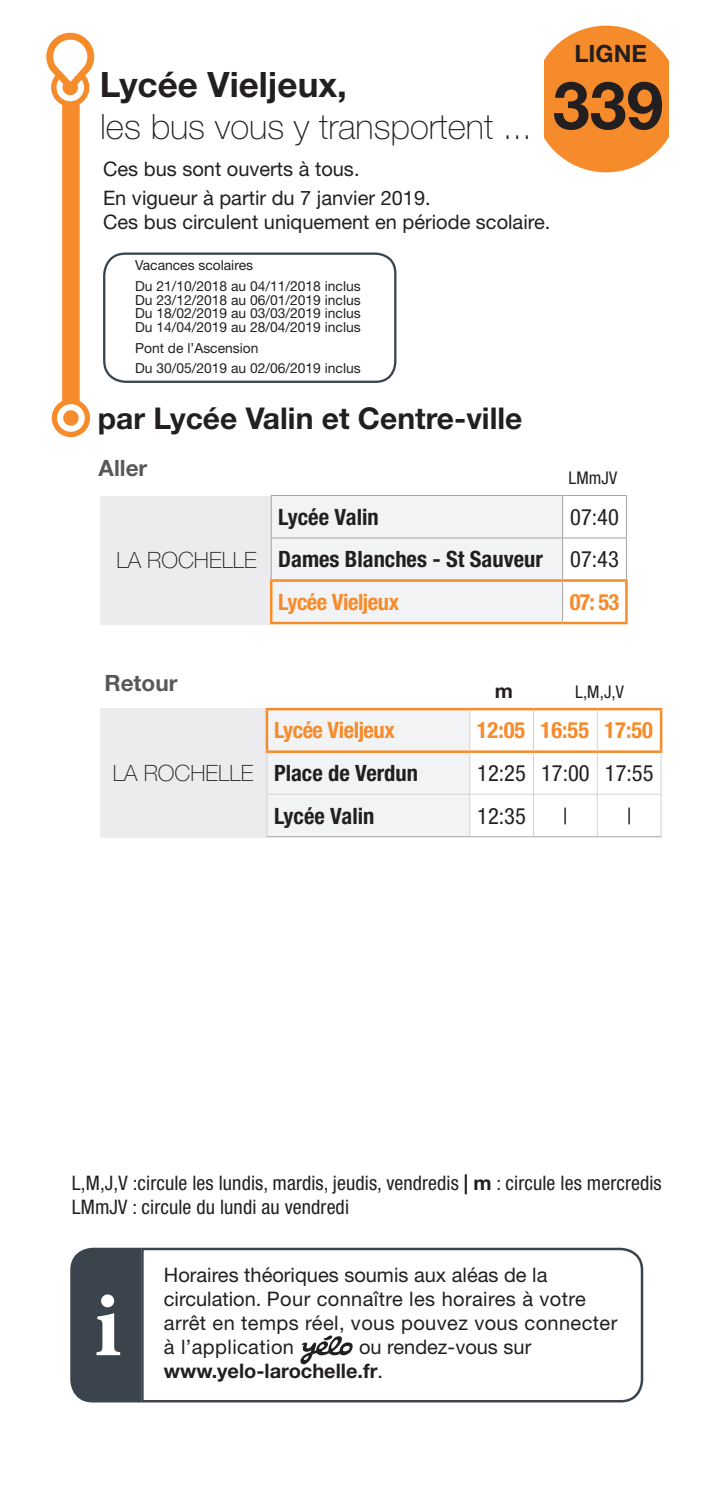
<style>
.page{position:relative;width:709px;height:1489px;background:#fff}
.page>*{position:absolute;margin:0;border:0;box-sizing:border-box;transform-origin:0 0}
.t1{font:700 92.5px "Minion Pro";color:#fff}
.t2{font:700 66.25px "Helvetica Neue LT Std";color:#231f20}
.terminus_thermomètre{font:100 35px "Helvetica Neue LT Std";color:#231f20}
.terminus_thermomètre-2{font:700 35px "Helvetica Neue LT Std";color:#231f20}
.terminus_thermomètre-3{font:700 30px "Helvetica Neue LT Std";color:#231f20}
.t3{font:700 23.75px "Helvetica Neue LT Std";color:#231f20}
.ARRET_TEXTE_TABLEAU{font:700 condensed 22.5px "Helvetica Neue LT Std";color:#231f20}
.ARRET_TEXTE_TABLEAU-2{font:700 condensed 22.5px "Helvetica Neue LT Std";letter-spacing:-.02em;color:#f68b2b}
.TEXTE_TABLEAU{font:condensed 22.5px "Helvetica Neue LT Std";color:#231f20}
.ARRET_TEXTE_TABLEAU-3{font:100 22.5px "Helvetica Neue LT Std";color:#231f20}
.terminus_thermomètre-4{font:700 22.5px "Helvetica Neue LT Std";color:#57585a}
.terminus_thermomètre-5{font:20px/24px "Helvetica Neue LT Std";letter-spacing:.02em;color:#231f20}
.terminus_thermomètre-6{font:condensed 20px "Helvetica Neue LT Std";letter-spacing:.005em;color:#231f20}
.terminus_thermomètre-7{font:20px/24px "Helvetica Neue LT Std";color:#231f20}
.terminus_thermomètre-8{font:700 20px/24px "Helvetica Neue LT Std";color:#231f20}
.terminus_thermomètre-9{font:condensed 17.5px "Helvetica Neue LT Std";letter-spacing:.005em;color:#231f20}
.t4{font:13.75px/13.8px "Helvetica Neue LT Std";color:#231f20;text-align:justify}
.s1{font-weight:700;font-stretch:normal}
.s2{font-weight:400}
</style>
<div class="page">
<svg style="left:544px;top:26px;width:124px;height:146px;background:#f79a47"></svg>
<div style="left:62px;top:89px;width:18px;height:318px;background:#f68b2b"></div>
<svg style="left:54px;top:71px;width:33px;height:33px"></svg>
<div style="left:51px;top:68px;width:38px;height:39px;border:5px solid #f68b2b;border-radius:50%"></div>
<svg style="left:54px;top:401px;width:33px;height:33px"></svg>
<div style="left:52px;top:399px;width:38px;height:38px;border:5px solid #f68b2b;border-radius:50%"></div>
<div style="left:64px;top:411px;width:13px;height:13px;background:#f68b2b;border-radius:50%"></div>
<div style="left:63px;top:410px;width:16px;height:15px;border:2px solid #f68b2b;border-radius:50%"></div>
<svg style="left:46px;top:32px;width:49px;height:64px"></svg>
<div style="left:100px;top:496px;width:173px;height:128px;background:#ececee"></div>
<svg style="left:272px;top:496px;width:354px;height:125px"></svg>
<hr style="left:271px;top:495px;width:291px;height:1px;background:#a7a2a0">
<hr style="left:271px;top:495px;width:1px;height:42px;background:#a7a2a0">
<hr style="left:562px;top:495px;width:64px;height:1px;background:#a7a2a0">
<hr style="left:562px;top:495px;width:1px;height:42px;background:#a7a2a0">
<hr style="left:626px;top:495px;width:1px;height:42px;background:#a7a2a0">
<hr style="left:562px;top:581px;width:1px;height:40px;background:#a7a2a0">
<hr style="left:271px;top:537px;width:291px;height:1px;background:#a7a2a0">
<hr style="left:271px;top:538px;width:1px;height:41px;background:#a7a2a0">
<hr style="left:562px;top:537px;width:64px;height:1px;background:#a7a2a0">
<hr style="left:562px;top:538px;width:1px;height:41px;background:#a7a2a0">
<hr style="left:626px;top:538px;width:1px;height:41px;background:#a7a2a0">
<hr style="left:270px;top:579px;width:292px;height:2px;background:#f68b2b">
<hr style="left:270px;top:581px;width:2px;height:40px;background:#f68b2b">
<hr style="left:562px;top:579px;width:65px;height:2px;background:#f68b2b">
<hr style="left:625px;top:581px;width:2px;height:40px;background:#f68b2b">
<hr style="left:270px;top:621px;width:292px;height:3px;background:#f68b2b">
<hr style="left:562px;top:621px;width:65px;height:3px;background:#f68b2b">
<div style="left:100px;top:708px;width:166px;height:129px;background:#ececee"></div>
<svg style="left:267px;top:710px;width:393px;height:126px"></svg>
<hr style="left:266px;top:753px;width:1px;height:40px;background:#d1d2d4">
<hr style="left:469px;top:753px;width:1px;height:40px;background:#d1d2d4">
<hr style="left:533px;top:753px;width:1px;height:40px;background:#d1d2d4">
<hr style="left:597px;top:753px;width:1px;height:40px;background:#d1d2d4">
<hr style="left:660px;top:753px;width:1px;height:40px;background:#d1d2d4">
<hr style="left:266px;top:793px;width:203px;height:1px;background:#d1d2d4">
<hr style="left:266px;top:794px;width:1px;height:42px;background:#d1d2d4">
<hr style="left:469px;top:793px;width:64px;height:1px;background:#d1d2d4">
<hr style="left:469px;top:794px;width:1px;height:42px;background:#d1d2d4">
<hr style="left:533px;top:793px;width:64px;height:1px;background:#d1d2d4">
<hr style="left:533px;top:794px;width:1px;height:42px;background:#d1d2d4">
<hr style="left:597px;top:793px;width:64px;height:1px;background:#d1d2d4">
<hr style="left:597px;top:794px;width:1px;height:42px;background:#d1d2d4">
<hr style="left:660px;top:794px;width:1px;height:42px;background:#d1d2d4">
<hr style="left:266px;top:708px;width:203px;height:2px;background:#f68b2b">
<hr style="left:266px;top:710px;width:2px;height:40px;background:#f68b2b">
<hr style="left:469px;top:708px;width:64px;height:2px;background:#f68b2b">
<hr style="left:533px;top:708px;width:64px;height:2px;background:#f68b2b">
<hr style="left:597px;top:708px;width:65px;height:2px;background:#f68b2b">
<hr style="left:660px;top:710px;width:2px;height:40px;background:#f68b2b">
<hr style="left:266px;top:750px;width:203px;height:3px;background:#f68b2b">
<hr style="left:469px;top:750px;width:64px;height:3px;background:#f68b2b">
<hr style="left:533px;top:750px;width:64px;height:3px;background:#f68b2b">
<hr style="left:597px;top:750px;width:65px;height:3px;background:#f68b2b">
<hr style="left:469px;top:710px;width:1px;height:40px;background:#d1d2d4">
<hr style="left:533px;top:710px;width:1px;height:40px;background:#d1d2d4">
<hr style="left:597px;top:710px;width:1px;height:40px;background:#d1d2d4">
<hr style="left:266px;top:836px;width:203px;height:1px;background:#a7a2a0">
<hr style="left:469px;top:836px;width:64px;height:1px;background:#a7a2a0">
<hr style="left:533px;top:836px;width:64px;height:1px;background:#a7a2a0">
<hr style="left:597px;top:836px;width:64px;height:1px;background:#a7a2a0">
<div style="left:70px;top:1247px;width:70px;height:156px;background:#3b444d"></div>
<svg style="left:140px;top:1247px;width:504px;height:156px"></svg>
<svg style="left:299px;top:1335px;width:54px;height:29px"></svg>
<div style="left:103px;top:252px;width:293px;height:131px;border:2px solid #3b444d;border-radius:20px"></div>
<p class="terminus_thermomètre-2" style="left:100px;top:63px;width:248px">Lycée Vieljeux,</p>
<p class="terminus_thermomètre" style="left:100px;top:106px;width:433px">les bus vous y transportent ...</p>
<p class="t3" style="left:574px;top:39px;width:74px">LIGNE</p>
<p class="t2" style="left:553px;top:64px;width:112px">339</p>
<p class="terminus_thermomètre-7" style="left:103px;top:157px;width:258px">Ces bus sont ouverts à tous.</p>
<p class="terminus_thermomètre-7" style="left:103px;top:185px;width:449px">En vigueur à partir du 7 janvier 2019.<br>Ces bus circulent uniquement en période scolaire.</p>
<p class="t4" style="left:135px;top:258px;width:119px">Vacances scolaires</p>
<p class="t4" style="left:135px;top:279px;width:227px">Du 21/10/2018 au 04/11/2018 inclus Du 23/12/2018 au 06/01/2019 inclus Du 18/02/2019 au 03/03/2019 inclus Du 14/04/2019 au 28/04/2019 inclus</p>
<p class="t4" style="left:135px;top:341px;width:125px">Pont de l’Ascension</p>
<p class="t4" style="left:135px;top:361px;width:227px">Du 30/05/2019 au 02/06/2019 inclus</p>
<p class="terminus_thermomètre-3" style="left:98px;top:399px;width:426px">par Lycée Valin et Centre-ville</p>
<p class="terminus_thermomètre-4" style="left:99px;top:454px;width:50px">Aller</p>
<p class="terminus_thermomètre-9" style="left:568px;top:468px;width:50px">LMmJV</p>
<p class="ARRET_TEXTE_TABLEAU-3" style="left:116px;top:547px;width:142px">LA ROCHELLE</p>
<p class="ARRET_TEXTE_TABLEAU" style="left:278px;top:503px;width:102px">Lycée Valin</p>
<p class="TEXTE_TABLEAU" style="left:570px;top:503px;width:50px">07:40</p>
<p class="ARRET_TEXTE_TABLEAU" style="left:278px;top:545px;width:266px">Dames Blanches - St Sauveur</p>
<p class="TEXTE_TABLEAU" style="left:570px;top:546px;width:50px">07:43</p>
<p class="ARRET_TEXTE_TABLEAU-2" style="left:278px;top:588px;width:122px">Lycée Vieljeux</p>
<p class="ARRET_TEXTE_TABLEAU-2" style="left:569px;top:588px;width:51px">07: 53</p>
<p class="terminus_thermomètre-4" style="left:104px;top:668px;width:74px">Retour</p>
<p class="ARRET_TEXTE_TABLEAU-3" style="left:113px;top:760px;width:142px">LA ROCHELLE</p>
<p class="terminus_thermomètre-8" style="left:495px;top:678px;width:20px">m</p>
<p class="terminus_thermomètre-9" style="left:575px;top:681px;width:50px">L,M,J,V</p>
<p class="ARRET_TEXTE_TABLEAU-2" style="left:274px;top:716px;width:122px">Lycée Vieljeux</p>
<p class="ARRET_TEXTE_TABLEAU-2" style="left:477px;top:716px;width:50px">12:05</p>
<p class="ARRET_TEXTE_TABLEAU-2" style="left:540px;top:716px;width:50px">16:55</p>
<p class="ARRET_TEXTE_TABLEAU-2" style="left:604px;top:716px;width:50px">17:50</p>
<p class="ARRET_TEXTE_TABLEAU" style="left:274px;top:759px;width:146px">Place de Verdun</p>
<p class="TEXTE_TABLEAU" style="left:477px;top:760px;width:50px">12:25</p>
<p class="TEXTE_TABLEAU" style="left:541px;top:760px;width:50px">17:00</p>
<p class="TEXTE_TABLEAU" style="left:605px;top:760px;width:50px">17:55</p>
<p class="ARRET_TEXTE_TABLEAU" style="left:274px;top:801px;width:102px">Lycée Valin</p>
<p class="TEXTE_TABLEAU" style="left:477px;top:802px;width:50px">12:35</p>
<p class="TEXTE_TABLEAU" style="left:563px;top:802px;width:6px">|</p>
<p class="TEXTE_TABLEAU" style="left:626px;top:802px;width:6px">|</p>
<p class="terminus_thermomètre-6" style="left:72px;top:1171px;width:591px">L,M,J,V :circule les lundis, mardis, jeudis, vendredis <span class="s1">| m</span> : circule les mercredis</p>
<p class="terminus_thermomètre-6" style="left:72px;top:1195px;width:279px">LMmJV : circule du lundi au vendredi</p>
<p class="t1" style="left:94px;top:1260px;width:29px">i</p>
<p class="terminus_thermomètre-5" style="left:164px;top:1262px;width:455px">Horaires théoriques soumis aux aléas de la circulation. Pour connaître les horaires à votre arrêt en temps réel, vous pouvez vous connecter à l’application</p>
<p class="terminus_thermomètre-8" style="left:164px;top:1334px;width:369px;text-indent:195px"><span class="s2">ou rendez-vous sur </span>www.yelo-larochelle.fr<span class="s2">.</span></p>
</div>
